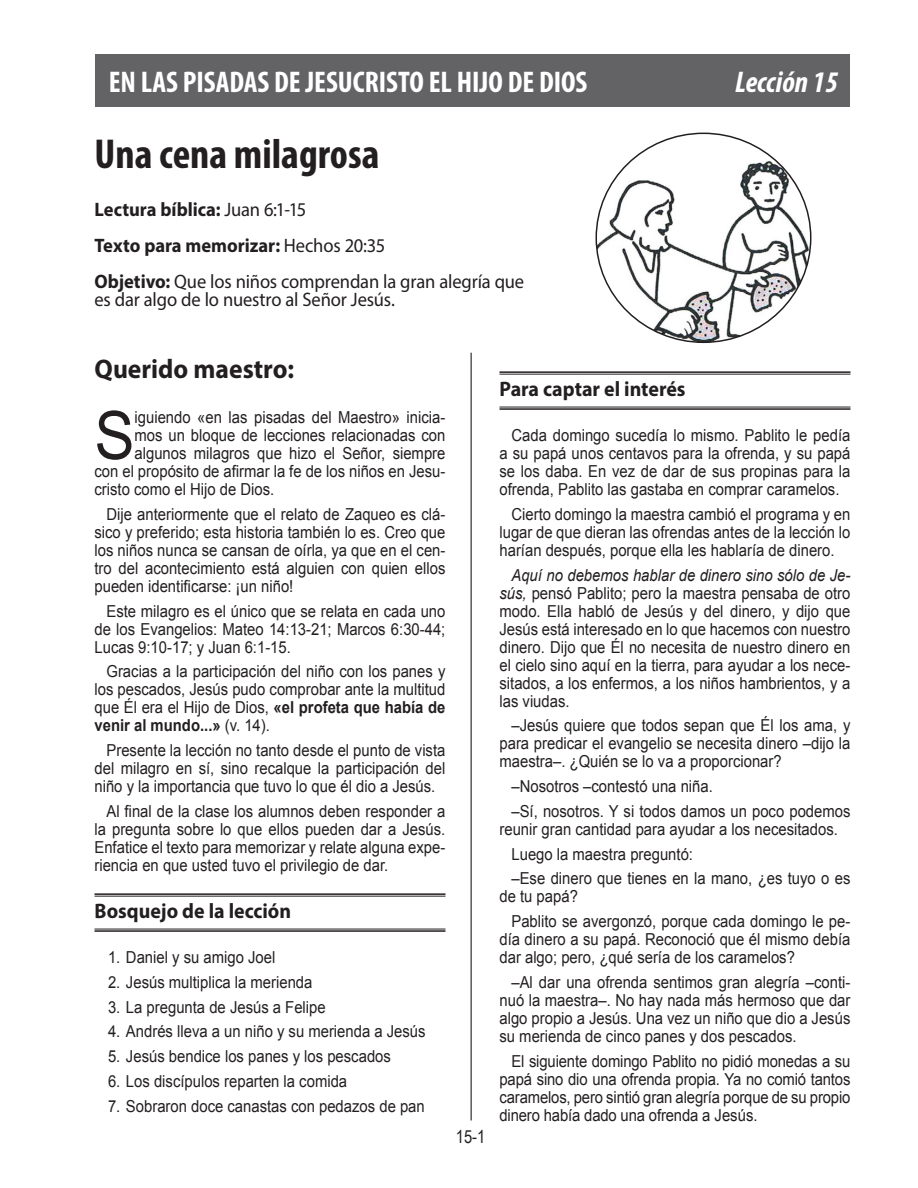
<style>
.page{position:relative;width:918px;height:1188px;background:#fff}
.page>*{position:absolute;margin:0;border:0;box-sizing:border-box;transform-origin:0 0}
._02_Body_Drop_Caps{font:66.75px "Arial";color:#231f20;scale:.9 1}
.Title_center{font:700 condensed 42px "Myriad Pro";color:#231f20}
.Unidad{font:700 condensed 30px "Myriad Pro";color:#fff}
.Unidad-2{font:italic 700 condensed 30px "Myriad Pro";color:#fff}
._03_Querido_Maestro{font:700 27px "Myriad Pro";color:#231f20;scale:.95 1}
._02_Sub_Titles{font:700 21px "Myriad Pro";color:#231f20;scale:.95 1}
._02_Body_No_Indent{font:19.5px/18px "Myriad Pro";letter-spacing:-.01em;color:#231f20;scale:.95 1}
._02_Body_No_Indent-2{font:700 19.5px "Myriad Pro";color:#231f20;scale:.95 1}
.t1{font:18px "Arial Narrow";color:#231f20}
._02_Body_Text{font:16.5px/18px "Arial";color:#231f20;text-align:justify;scale:.9 1}
.List{font:16.5px "Arial";color:#231f20;scale:.9 1}
._02_Body_Drop_Caps-2{font:16.5px "Arial";color:#231f20;scale:.9 1}
.s1{font-weight:400}
.s2{font-weight:700}
.s3{font-style:italic}
</style>
<div class="page">
<hr style="left:471px;top:353px;width:1px;height:767px;background:#231f20">
<hr style="left:94px;top:893px;width:352px;height:2px;background:#231f20">
<hr style="left:94px;top:896px;width:352px;height:1px;background:#231f20">
<hr style="left:94px;top:929px;width:352px;height:1px;background:#231f20">
<hr style="left:94px;top:930px;width:352px;height:2px;background:#231f20">
<hr style="left:500px;top:371px;width:350px;height:2px;background:#231f20">
<hr style="left:500px;top:374px;width:350px;height:1px;background:#231f20">
<hr style="left:500px;top:407px;width:350px;height:1px;background:#231f20">
<hr style="left:500px;top:408px;width:350px;height:2px;background:#231f20">
<div style="left:95px;top:55px;width:755px;height:52px;background:#636366"></div>
<img style="left:596px;top:133px;width:213px;height:209px">
<p class="Unidad" style="left:109px;top:63px;width:480px">EN LAS PISADAS DE JESUCRISTO EL HIJO DE DIOS</p>
<p class="Unidad-2" style="left:735px;top:63px;width:104px">Lección 15</p>
<p class="Title_center" style="left:94px;top:128px;width:286px">Una cena milagrosa</p>
<p class="_02_Body_No_Indent-2" style="left:94px;top:197px;width:225px">Lectura bíblica: <span class="s1">Juan 6:1-15</span></p>
<p class="_02_Body_No_Indent-2" style="left:94px;top:233px;width:308px">Texto para memorizar: <span class="s1">Hechos 20:35</span></p>
<p class="_02_Body_No_Indent" style="left:94px;top:272px;width:454px"><span class="s2">Objetivo:</span> Que los niños comprendan la gran alegría que es dar algo de lo nuestro al Señor Jesús.</p>
<p class="_03_Querido_Maestro" style="left:94px;top:351px;width:212px">Querido maestro:</p>
<p class="_02_Body_Drop_Caps" style="left:94px;top:392px;width:46px">S</p>
<p class="_02_Body_Drop_Caps-2" style="left:135px;top:406px;width:347px">iguiendo «en las pisadas del Maestro» inicia-</p>
<p class="_02_Body_Drop_Caps-2" style="left:135px;top:424px;width:347px">mos un bloque de lecciones relacionadas con</p>
<p class="_02_Body_Drop_Caps-2" style="left:135px;top:442px;width:347px">algunos milagros que hizo el Señor, siempre</p>
<p class="_02_Body_Drop_Caps-2" style="left:94px;top:460px;width:391px">con el propósito de afirmar la fe de los niños en Jesu-</p>
<p class="_02_Body_Drop_Caps-2" style="left:94px;top:478px;width:201px">cristo como el Hijo de Dios.</p>
<p class="_02_Body_Text" style="left:94px;top:505px;width:391px;text-indent:12px">Dije anteriormente que el relato de Zaqueo es clá&shy;sico y preferido; esta historia también lo es. Creo que los niños nunca se cansan de oírla, ya que en el cen&shy;tro del acontecimiento está alguien con quien ellos pueden identificarse: ¡un niño!</p>
<p class="_02_Body_Text" style="left:94px;top:602px;width:391px;text-indent:12px">Este milagro es el único que se relata en cada uno de los Evangelios: Mateo 14:13-21; Marcos 6:30-44; Lucas 9:10-17; y Juan 6:1-15.</p>
<p class="_02_Body_Text" style="left:94px;top:663px;width:392px;text-indent:12px">Gracias a la participación del niño con los panes y los pescados, Jesús pudo comprobar ante la multitud que Él era el Hijo de Dios, <span class="s2">«el profeta que había de venir al mundo...»</span> (v. 14).</p>
<p class="_02_Body_Text" style="left:94px;top:741px;width:391px;text-indent:12px">Presente la lección no tanto desde el punto de vista del milagro en sí, sino recalque la participación del niño y la importancia que tuvo lo que él dio a Jesús.</p>
<p class="_02_Body_Text" style="left:94px;top:802px;width:391px;text-indent:12px">Al final de la clase los alumnos deben responder a la pregunta sobre lo que ellos pueden dar a Jesús.<br>Enfatice el texto para memorizar y relate alguna expe&shy;riencia en que usted tuvo el privilegio de dar.</p>
<p class="_02_Sub_Titles" style="left:94px;top:897px;width:209px">Bosquejo de la lección</p>
<p class="List" style="left:108px;top:946px;width:187px">1. Daniel y su amigo Joel</p>
<p class="List" style="left:108px;top:971px;width:229px">2. Jesús multiplica la merienda</p>
<p class="List" style="left:108px;top:996px;width:243px">3. La pregunta de Jesús a Felipe</p>
<p class="List" style="left:108px;top:1021px;width:354px">4. Andrés lleva a un niño y su merienda a Jesús</p>
<p class="List" style="left:108px;top:1045px;width:316px">5. Jesús bendice los panes y los pescados</p>
<p class="List" style="left:108px;top:1070px;width:267px">6. Los discípulos reparten la comida</p>
<p class="List" style="left:108px;top:1095px;width:354px">7. Sobraron doce canastas con pedazos de pan</p>
<p class="t1" style="left:456px;top:1123px;width:31px">15-1</p>
<p class="_02_Sub_Titles" style="left:500px;top:375px;width:197px">Para captar el interés</p>
<p class="_02_Body_Text" style="left:500px;top:426px;width:391px;text-indent:12px">Cada domingo sucedía lo mismo. Pablito le pedía a su papá unos centavos para la ofrenda, y su papá se los daba. En vez de dar de sus propinas para la ofrenda, Pablito las gastaba en comprar caramelos.</p>
<p class="_02_Body_Text" style="left:500px;top:505px;width:391px;text-indent:12px">Cierto domingo la maestra cambió el programa y en lugar de que dieran las ofrendas antes de la lección lo harían después, porque ella les hablaría de dinero.</p>
<p class="_02_Body_Text" style="left:500px;top:566px;width:392px;text-indent:12px"><span class="s3">Aquí no debemos hablar de dinero sino sólo de Je&shy;sús,</span> pensó Pablito; pero la maestra pensaba de otro modo. Ella habló de Jesús y del dinero, y dijo que Jesús está interesado en lo que hacemos con nuestro dinero. Dijo que Él no necesita de nuestro dinero en el cielo sino aquí en la tierra, para ayudar a los nece&shy;sitados, a los enfermos, a los niños hambrientos, y a las viudas.</p>
<p class="_02_Body_Text" style="left:500px;top:717px;width:391px;text-indent:12px">–Jesús quiere que todos sepan que Él los ama, y para predicar el evangelio se necesita dinero –dijo la maestra–. ¿Quién se lo va a proporcionar?</p>
<p class="_02_Body_Text" style="left:512px;top:777px;width:225px">–Nosotros –contestó una niña.</p>
<p class="_02_Body_Text" style="left:500px;top:802px;width:392px;text-indent:12px">–Sí, nosotros. Y si todos damos un poco podemos reunir gran cantidad para ayudar a los necesitados.</p>
<p class="_02_Body_Text" style="left:512px;top:845px;width:203px">Luego la maestra preguntó:</p>
<p class="_02_Body_Text" style="left:500px;top:870px;width:391px;text-indent:12px">–Ese dinero que tienes en la mano, ¿es tuyo o es de tu papá?</p>
<p class="_02_Body_Text" style="left:500px;top:912px;width:391px;text-indent:12px">Pablito se avergonzó, porque cada domingo le pe&shy;día dinero a su papá. Reconoció que él mismo debía dar algo; pero, ¿qué sería de los caramelos?</p>
<p class="_02_Body_Text" style="left:500px;top:973px;width:391px;text-indent:12px">–Al dar una ofrenda sentimos gran alegría –conti&shy;nuó la maestra–. No hay nada más hermoso que dar algo propio a Jesús. Una vez un niño que dio a Jesús su merienda de cinco panes y dos pescados.</p>
<p class="_02_Body_Text" style="left:500px;top:1052px;width:391px;text-indent:12px">El siguiente domingo Pablito no pidió monedas a su papá sino dio una ofrenda propia. Ya no comió tantos caramelos, pero sintió gran alegría porque de su propio dinero había dado una ofrenda a Jesús.</p>
</div>
